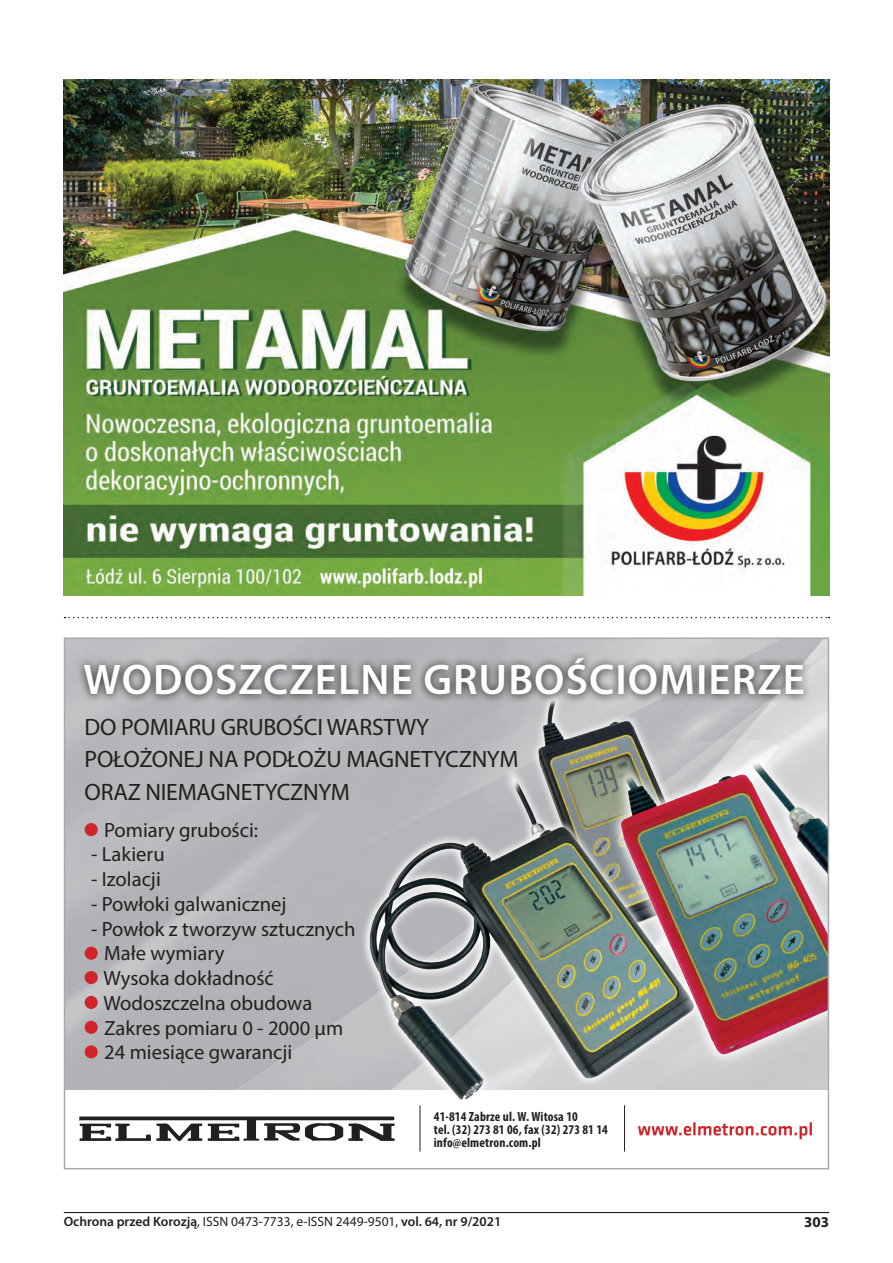
<style>
.page{position:relative;width:893px;height:1263px;background:#fff}
.page>*{position:absolute;margin:0;border:0;box-sizing:border-box;transform-origin:0 0}
.t1{font:600 43.05px "Myriad Pro";letter-spacing:.025em;color:#fff}
.t2{font:23.7px/32.7px "Myriad Pro";letter-spacing:-.01em;color:#231f20}
.t3{font:20.55px/24.8px "Myriad Pro";color:#231f20}
.t4{font:700 15px "Myriad Pro";color:#231f20}
.t5{font:600 13.5px "Myriad Pro";color:#231f20}
.t6{font:700 condensed 13.35px/12.8px "Myriad Pro";letter-spacing:.01em;color:#231f20}
.s1{font-weight:400}
</style>
<div class="page">
<hr style="left:64px;top:1212px;width:765px;height:1px;background:#231f20">
<img style="left:64px;top:79px;width:765px;height:516px">
<svg style="left:65px;top:617px;width:764px;height:1px"></svg>
<img style="left:67px;top:640px;width:759px;height:449px">
<svg style="left:503px;top:704px;width:209px;height:114px"></svg>
<img style="left:512px;top:704px;width:194px;height:114px">
<svg style="left:79px;top:1116px;width:316px;height:25px"></svg>
<img style="left:360px;top:818px;width:341px;height:291px">
<img style="left:608px;top:745px;width:218px;height:316px">
<div style="left:85px;top:947px;width:13px;height:13px;background:#d1232a;border-radius:50%"></div>
<div style="left:85px;top:823px;width:13px;height:13px;background:#d1232a;border-radius:50%"></div>
<div style="left:85px;top:971px;width:13px;height:13px;background:#d1232a;border-radius:50%"></div>
<div style="left:85px;top:996px;width:13px;height:13px;background:#d1232a;border-radius:50%"></div>
<div style="left:85px;top:1021px;width:13px;height:13px;background:#d1232a;border-radius:50%"></div>
<div style="left:85px;top:1045px;width:13px;height:13px;background:#d1232a;border-radius:50%"></div>
<svg style="left:638px;top:1122px;width:174px;height:17px"></svg>
<hr style="left:624px;top:1105px;width:1px;height:46px;background:#231f20">
<hr style="left:420px;top:1105px;width:1px;height:46px;background:#231f20">
<svg style="left:76px;top:650px;width:736px;height:54px;background:#99989b"></svg>
<h1 class="t1" style="left:84px;top:652px;width:723px">WODOSZCZELNE GRUBOŚCIOMIERZE</h1>
<p class="t2" style="left:85px;top:710px;width:435px">DO POMIARU GRUBOŚCI WARSTWY<br>POŁOŻONEJ NA PODŁOŻU MAGNETYCZNYM<br>ORAZ NIEMAGNETYCZNYM</p>
<p class="t3" style="left:104px;top:817px;width:155px">Pomiary grubości:</p>
<p class="t3" style="left:91px;top:842px;width:75px">- Lakieru</p>
<p class="t3" style="left:91px;top:867px;width:71px">- Izolacji</p>
<p class="t3" style="left:91px;top:891px;width:197px">- Powłoki galwanicznej</p>
<p class="t3" style="left:103px;top:916px;width:254px;text-indent:-12px">- Powłok z tworzyw sztucznych<br>Małe wymiary<br>Wysoka dokładność<br>Wodoszczelna obudowa<br>Zakres pomiaru 0 - 2000 µm<br>24 miesiące gwarancji</p>
<p class="t6" style="left:434px;top:1110px;width:175px">41-814 Zabrze ul. W. Witosa 10<br>tel. (32) 273 81 06, fax (32) 273 81 14 info@elmetron.com.pl</p>
<p class="t5" style="left:64px;top:1213px;width:439px">Ochrona przed Korozją<span class="s1">, ISSN 0473-7733, e-ISSN 2449-9501,</span> vol. 64, nr 9/2021</p>
<p class="t4" style="left:804px;top:1212px;width:26px">303</p>
</div>
